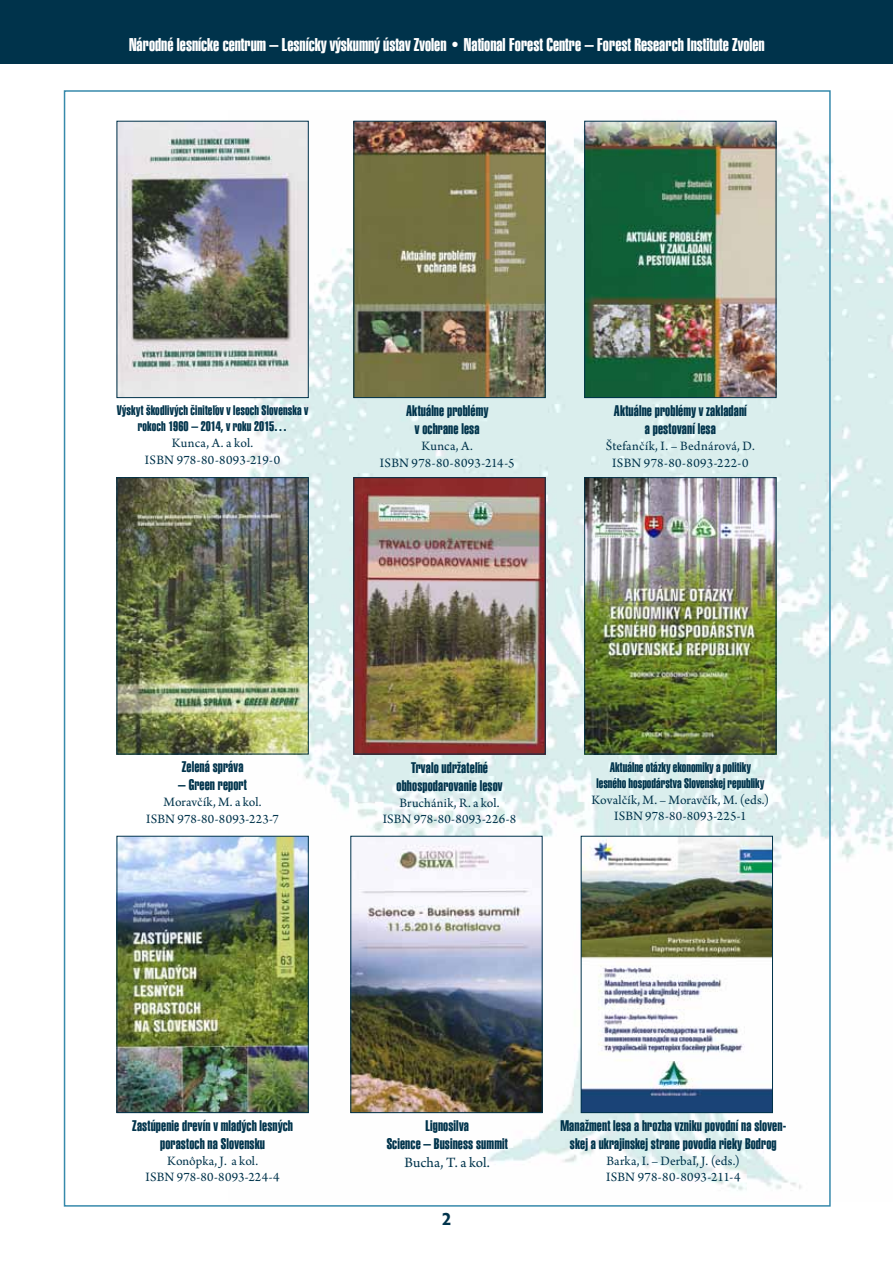
<style>
.page{position:relative;width:893px;height:1263px;background:#fff}
.page>*{position:absolute;margin:0;border:0;box-sizing:border-box;transform-origin:0 0}
.t1{font:18px "Swiss 911 AT Extra Compressed";color:#fff}
.t2{font:700 18px "Hypatia Sans Pro";color:#00334b}
.t3{font:15px/18px "Swiss 911 AT Extra Compressed";letter-spacing:.01em;color:#00334b;text-align:center}
.t4{font:15px "Arno Pro";color:#00334b}
.t5{font:13.5px/16.2px "Arno Pro";letter-spacing:.015em;color:#00334b;text-align:center}
.t6{font:13.5px/16.2px "Swiss 911 AT Extra Compressed";letter-spacing:.01em;color:#00334b;text-align:center}
</style>
<div class="page">
<img style="left:228px;top:120px;width:665px;height:1071px">
<div style="left:0;top:0;width:893px;height:64px;background:#00334b"></div>
<img style="left:583px;top:838px;width:188px;height:273px">
<div style="left:581px;top:836px;width:192px;height:277px;border:1px solid #00334b"></div>
<img style="left:119px;top:838px;width:188px;height:273px">
<div style="left:117px;top:836px;width:192px;height:277px;border:1px solid #00334b"></div>
<img style="left:352px;top:838px;width:189px;height:273px">
<div style="left:350px;top:836px;width:193px;height:277px;border:1px solid #00334b"></div>
<img style="left:355px;top:123px;width:189px;height:273px">
<div style="left:353px;top:121px;width:193px;height:277px;border:1px solid #00334b"></div>
<img style="left:119px;top:123px;width:188px;height:273px">
<div style="left:117px;top:121px;width:192px;height:277px;border:1px solid #00334b"></div>
<img style="left:586px;top:123px;width:188px;height:273px">
<div style="left:584px;top:121px;width:192px;height:277px;border:1px solid #00334b"></div>
<img style="left:355px;top:479px;width:189px;height:273px">
<div style="left:353px;top:477px;width:193px;height:277px;border:1px solid #00334b"></div>
<img style="left:119px;top:479px;width:188px;height:273px">
<div style="left:117px;top:477px;width:192px;height:277px;border:1px solid #00334b"></div>
<img style="left:586px;top:479px;width:188px;height:273px">
<div style="left:584px;top:477px;width:192px;height:277px;border:1px solid #00334b"></div>
<h1 class="t1" style="left:129px;top:35px;width:637px">Národné lesnícke centrum – Lesnícky výskumný ústav Zvolen • National Forest Centre – Forest Research Institute Zvolen</h1>
<p class="t6" style="left:117px;top:402px;width:193px">Výskyt škodlivých činiteľov v lesoch Slovenska v rokoch 1960 – 2014, v roku 2015…</p>
<p class="t5" style="left:145px;top:436px;width:137px">Kunca, A. a kol.<br>ISBN 978-80-8093-219-0</p>
<p class="t3" style="left:406px;top:402px;width:84px">Aktuálne problémy v ochrane lesa</p>
<p class="t5" style="left:380px;top:439px;width:136px">Kunca, A.<br>ISBN 978-80-8093-214-5</p>
<p class="t3" style="left:614px;top:402px;width:134px">Aktuálne problémy v zakladaní a pestovaní lesa</p>
<p class="t5" style="left:606px;top:439px;width:150px">Štefančík, I. – Bednárová, D.<br>ISBN 978-80-8093-222-0</p>
<p class="t3" style="left:182px;top:758px;width:63px">Zelená správa</p>
<p class="t3" style="left:178px;top:776px;width:70px">– Green report</p>
<p class="t5" style="left:146px;top:795px;width:134px">Moravčík, M. a kol.<br>ISBN 978-80-8093-223-7</p>
<p class="t3" style="left:397px;top:759px;width:107px">Trvalo udržateľné obhospodarovanie lesov</p>
<p class="t5" style="left:383px;top:795px;width:135px">Bruchánik, R. a kol.<br>ISBN 978-80-8093-226-8</p>
<p class="t6" style="left:596px;top:759px;width:169px">Aktuálne otázky ekonomiky a politiky lesného hospodárstva Slovenskej republiky</p>
<p class="t5" style="left:591px;top:792px;width:180px">Kovalčík, M. – Moravčík, M. (eds.)<br>ISBN 978-80-8093-225-1</p>
<p class="t3" style="left:132px;top:1117px;width:162px">Zastúpenie drevín v mladých lesných porastoch na Slovensku</p>
<p class="t5" style="left:146px;top:1154px;width:135px">Konôpka, J. a kol.<br>ISBN 978-80-8093-224-4</p>
<p class="t3" style="left:387px;top:1117px;width:123px">Lignosilva<br>Science – Business summit</p>
<p class="t4" style="left:405px;top:1154px;width:87px">Bucha, T. a kol.</p>
<h1 class="t2" style="left:442px;top:1206px;width:11px">2</h1>
<p class="t3" style="left:560px;top:1117px;width:227px">Manažment lesa a hrozba vzniku povodní na sloven&shy;skej a ukrajinskej strane povodia rieky Bodrog</p>
<p class="t5" style="left:606px;top:1154px;width:136px;text-align:left">Barka, I. – Derbaľ, J. (eds.)<br>ISBN 978-80-8093-211-4</p>
</div>
